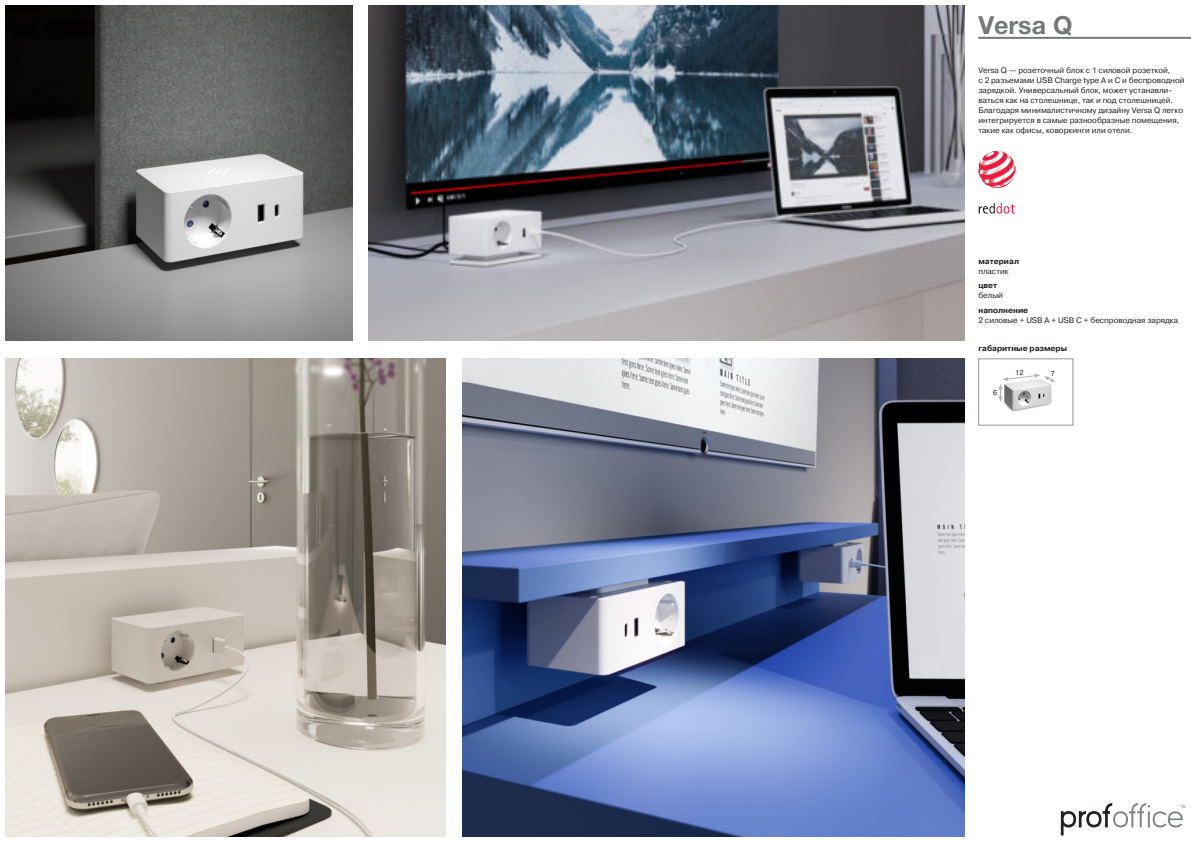
<style>
.page{position:relative;width:1191px;height:842px;background:#fff}
.page>*{position:absolute;margin:0;border:0;box-sizing:border-box;transform-origin:0 0}
.name{font:700 25px "Helvetica Neue LTCYR";color:#76787b}
.text{font:8px/10px "Pragmatica C";color:#231f20}
.spisok{font:8px/10px "Pragmatica C";color:#231f20}
.harakteristika{font:700 8px "Pragmatica C";color:#231f20}
.spisok-2{font:700 8px/10px "Pragmatica C";color:#231f20}
.размеры{font:7.1px "Pragmatica C";color:#231f20}
.s1{font-weight:400}
.s2{font-weight:700}
</style>
<div class="page">
<hr style="left:978px;top:37px;width:213px;height:2px;background:#76787b">
<svg style="left:1060px;top:803px;width:125px;height:32px"></svg>
<div style="left:978px;top:359px;width:95px;height:66px;background:#fff;border:1px solid #939598"></div>
<img style="left:1004px;top:382px;width:52px;height:30px">
<svg style="left:998px;top:374px;width:57px;height:28px"></svg>
<svg style="left:978px;top:151px;width:37px;height:38px"></svg>
<svg style="left:978px;top:203px;width:36px;height:11px"></svg>
<img style="left:368px;top:6px;width:596px;height:334px">
<img style="left:462px;top:359px;width:502px;height:478px">
<img style="left:6px;top:359px;width:439px;height:478px">
<img style="left:6px;top:6px;width:346px;height:334px">
<p class="name" style="left:978px;top:10px;width:95px">Versa Q</p>
<p class="text" style="left:978px;top:66px;width:208px">Versa Q — розеточный блок с 1 силовой розеткой,<br>с 2 разъемами USB Charge type A и С и беспроводной зарядкой. Универсальный блок, может устанавли&shy;ваться как на столешнице, так и под столешницей.</p>
<p class="text" style="left:978px;top:106px;width:206px">Благодаря минималистичному дизайну Versa Q легко интегрируется в самые разнообразные помещения, такие как офисы, коворкинги или отели.</p>
<p class="spisok-2" style="left:978px;top:256px;width:42px">материал <span class="s1">пластик</span></p>
<p class="spisok" style="left:978px;top:281px;width:26px"><span class="s2">цвет </span>белый</p>
<p class="spisok" style="left:978px;top:305px;width:201px"><span class="s2">наполнение<br></span>2 силовые + USB A + USB C + беспроводная зарядка</p>
<p class="harakteristika" style="left:978px;top:344px;width:90px">габаритные размеры</p>
<p class="размеры" style="left:993px;top:389px;width:6px">6</p>
<p class="размеры" style="left:1015px;top:369px;width:10px">12</p>
<p class="размеры" style="left:1050px;top:370px;width:6px">7</p>
</div>
